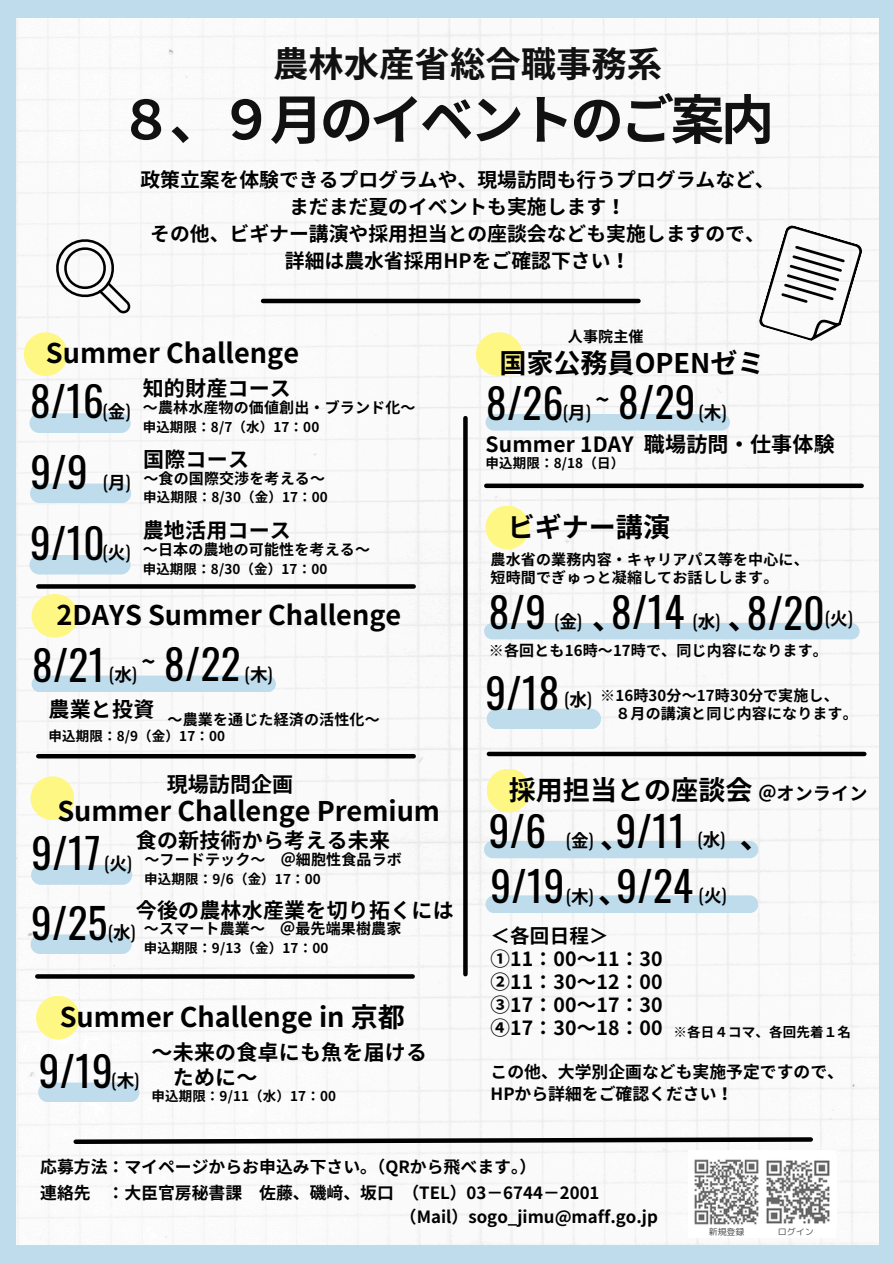
<style>
.page{position:relative;width:894px;height:1264px;background:#fff}
.page>*{position:absolute;margin:0;border:0;box-sizing:border-box;transform-origin:0 0}
.t1{font:700 53.55px "Noto Sans JP";letter-spacing:-.065em;color:#111112}
.t2{font:41.1px "Oswald";letter-spacing:.01em;color:#000}
.t3{font:700 35.4px "Noto Sans JP";color:#111112}
.t4{font:33px "Oswald";color:#000}
.t5{font:700 31.35px "Noto Sans CJ Ksc";color:#000}
.t6{font:700 27px "Noto Sans JP";color:#000}
.t7{font:700 21px "Noto Sans JP";letter-spacing:.01em;color:#000}
.t8{font:700 19.8px/27px "Noto Sans JP";color:#000;text-align:center}
.t9{font:700 19.5px "Noto Sans JP";letter-spacing:.01em;color:#000}
.t10{font:700 18px "Noto Sans JP";letter-spacing:.01em;color:#000}
.t11{font:17.55px "Oswald";color:#000}
.t12{font:700 16.8px "Noto Sans JP";color:#000}
.t13{font:700 15px "Noto Sans JP";letter-spacing:.01em;color:#000}
.t14{font:700 13.5px "Noto Sans JP";letter-spacing:.01em;color:#000}
.t15{font:9px "rounded mplus 1 p regular";color:#545454}
.s1{font-family:"Noto Sans CJ Ksc";font-weight:700}
</style>
<div class="page">
<div style="left:0;top:0;width:893px;height:1263px;background:#bedceb"></div>
<div style="left:17px;top:19px;width:860px;height:1225px;background:#fafafa"></div>
<svg style="left:463px;top:418px;width:4px;height:556px;background:#0b0b0b"></svg>
<svg style="left:38px;top:584px;width:375px;height:4px"></svg>
<hr style="left:263px;top:299px;width:375px;height:4px;background:#000">
<svg style="left:757px;top:224px;width:106px;height:123px;background:#d8d8d8"></svg>
<svg style="left:53px;top:236px;width:78px;height:78px;background:#d3d3d3"></svg>
<div style="left:24px;top:332px;width:44px;height:44px;background:#fff784;border-radius:50%"></div>
<svg style="left:30px;top:483px;width:101px;height:20px"></svg>
<svg style="left:29px;top:413px;width:102px;height:20px"></svg>
<svg style="left:29px;top:555px;width:102px;height:19px"></svg>
<hr style="left:38px;top:754px;width:375px;height:4px;background:#000">
<svg style="left:38px;top:1082px;width:101px;height:20px"></svg>
<div style="left:36px;top:995px;width:44px;height:44px;background:#fff784;border-radius:50%"></div>
<div style="left:31px;top:776px;width:43px;height:44px;background:#fff784;border-radius:50%"></div>
<svg style="left:31px;top:865px;width:101px;height:19px"></svg>
<svg style="left:31px;top:934px;width:101px;height:20px"></svg>
<div style="left:32px;top:594px;width:46px;height:43px;background:#fff784;border-radius:50%"></div>
<div style="left:32px;top:675px;width:244px;height:17px;background:#bedceb;border-radius:8px"></div>
<svg style="left:71px;top:1134px;width:744px;height:12px;background:#9c9c9c"></svg>
<svg style="left:37px;top:974px;width:375px;height:4px"></svg>
<div style="left:475px;top:332px;width:47px;height:44px;background:#fff784;border-radius:50%"></div>
<div style="left:485px;top:414px;width:244px;height:16px;background:#bedceb;border-radius:8px"></div>
<div style="left:486px;top:483px;width:375px;height:5px;background:#000"></div>
<div style="left:485px;top:505px;width:44px;height:44px;background:#fff784;border-radius:50%"></div>
<div style="left:484px;top:623px;width:375px;height:16px;background:#bedceb;border-radius:8px"></div>
<div style="left:486px;top:708px;width:115px;height:21px;background:#bedceb;border-radius:10px"></div>
<div style="left:489px;top:751px;width:375px;height:5px;background:#000"></div>
<div style="left:486px;top:768px;width:44px;height:44px;background:#fff784;border-radius:50%"></div>
<svg style="left:484px;top:840px;width:274px;height:18px"></svg>
<div style="left:485px;top:895px;width:273px;height:18px;background:#bedceb;border-radius:9px"></div>
<div style="left:688px;top:1150px;width:148px;height:87px;background:#fff"></div>
<img style="left:694px;top:1159px;width:65px;height:66px">
<img style="left:766px;top:1160px;width:64px;height:64px">
<p class="t3" style="left:273px;top:36px;width:390px">農林水産省総合職事務系</p>
<p class="t1" style="left:119px;top:77px;width:656px">８、９月のイベントのご案内</p>
<p class="t8" style="left:140px;top:165px;width:635px">政策立案を体験できるプログラムや、現場訪問も行うプログラムなど、まだまだ夏のイベントも実施します！<br>その他、ビギナー講演や採用担当との座談会なども実施しますので、詳細は農水省採用HPをご確認下さい！</p>
<h3 class="t6" style="left:46px;top:332px;width:254px">Summer Challenge</h3>
<p class="t7" style="left:143px;top:372px;width:150px">知的財産コース</p>
<h5 class="t2" style="left:30px;top:369px;width:75px">8/16</h5>
<p class="t11" style="left:102px;top:397px;width:29px">(<span class="s1">金</span>)</p>
<h5 class="t13" style="left:143px;top:396px;width:273px">～農林水産物の価値創出・ブランド化～</h5>
<p class="t14" style="left:143px;top:416px;width:178px">申込期限：8/7（水）17：00</p>
<p class="t2" style="left:31px;top:439px;width:59px">9/9</p>
<h2 class="t7" style="left:143px;top:442px;width:107px">国際コース</h2>
<p class="t11" style="left:103px;top:468px;width:29px">(<span class="s1">月</span>)</p>
<p class="t13" style="left:143px;top:466px;width:182px">～食の国際交渉を考える～</p>
<h6 class="t14" style="left:143px;top:487px;width:186px">申込期限：8/30（金）17：00</h6>
<h5 class="t7" style="left:143px;top:513px;width:150px">農地活用コース</h5>
<p class="t2" style="left:30px;top:511px;width:76px">9/10</p>
<h4 class="t11" style="left:102px;top:538px;width:29px">(<span class="s1">火</span>)</h4>
<h2 class="t13" style="left:143px;top:537px;width:227px">～日本の農地の可能性を考える～</h2>
<p class="t14" style="left:143px;top:558px;width:186px">申込期限：8/30（金）17：00</p>
<p class="t6" style="left:57px;top:594px;width:346px">2DAYS Summer Challenge</p>
<p class="t2" style="left:32px;top:632px;width:74px">8/21</p>
<p class="t4" style="left:141px;top:636px;width:16px">~</p>
<p class="t11" style="left:109px;top:660px;width:29px">(<span class="s1">水</span>)</p>
<h2 class="t7" style="left:48px;top:692px;width:107px">農業と投資</h2>
<h5 class="t2" style="left:164px;top:631px;width:78px">8/22</h5>
<p class="t11" style="left:244px;top:660px;width:29px">(<span class="s1">木</span>)</p>
<p class="t13" style="left:168px;top:707px;width:212px">～農業を通じた経済の活性化～</p>
<p class="t14" style="left:48px;top:725px;width:178px">申込期限：8/9（金）17：00</p>
<p class="t7" style="left:167px;top:767px;width:128px">現場訪問企画</p>
<p class="t6" style="left:57px;top:789px;width:384px">Summer Challenge Premium</p>
<p class="t13" style="left:144px;top:847px;width:259px">～フードテック～ ＠細胞性食品ラボ</p>
<h2 class="t7" style="left:136px;top:823px;width:256px">食の新技術から考える未来</h2>
<p class="t2" style="left:32px;top:821px;width:71px">9/17</p>
<p class="t11" style="left:104px;top:848px;width:29px">(<span class="s1">火</span>)</p>
<h2 class="t14" style="left:144px;top:868px;width:178px">申込期限：9/6（金）17：00</h2>
<p class="t7" style="left:136px;top:893px;width:319px">今後の農林水産業を切り拓くには</p>
<h2 class="t2" style="left:31px;top:890px;width:78px">9/25</h2>
<p class="t13" style="left:144px;top:917px;width:259px">～スマート農業～ ＠最先端果樹農家</p>
<p class="t11" style="left:108px;top:918px;width:29px">(<span class="s1">水</span>)</p>
<p class="t14" style="left:144px;top:937px;width:186px">申込期限：9/13（金）17：00</p>
<p class="t6" style="left:60px;top:995px;width:346px">Summer Challenge in 京都</p>
<h2 class="t7" style="left:151px;top:1035px;width:277px">～未来の食卓にも魚を届ける</h2>
<p class="t2" style="left:39px;top:1038px;width:75px">9/19</p>
<p class="t11" style="left:111px;top:1066px;width:29px">(<span class="s1">木</span>)</p>
<p class="t7" style="left:173px;top:1060px;width:85px">ために～</p>
<h2 class="t14" style="left:151px;top:1085px;width:186px">申込期限：9/11（水）17：00</h2>
<p class="t13" style="left:567px;top:324px;width:77px">人事院主催</p>
<h2 class="t6" style="left:499px;top:341px;width:267px">国家公務員OPENゼミ</h2>
<p class="t2" style="left:486px;top:371px;width:79px">8/26</p>
<p class="t2" style="left:618px;top:370px;width:79px">8/29</p>
<p class="t4" style="left:595px;top:375px;width:16px">~</p>
<p class="t11" style="left:698px;top:398px;width:29px">(<span class="s1">木</span>)</p>
<p class="t11" style="left:562px;top:398px;width:29px">(<span class="s1">月</span>)</p>
<h2 class="t7" style="left:485px;top:427px;width:350px">Summer 1DAY 職場訪問・仕事体験</h2>
<h2 class="t14" style="left:485px;top:452px;width:140px">申込期限：8/18（日）</h2>
<h2 class="t6" style="left:507px;top:505px;width:164px">ビギナー講演</h2>
<h2 class="t13" style="left:490px;top:547px;width:319px">農水省の業務内容・キャリアパス等を中心に、</h2>
<h2 class="t13" style="left:490px;top:565px;width:289px">短時間でぎゅっと凝縮してお話しします。</h2>
<p class="t2" style="left:489px;top:579px;width:59px">8/9</p>
<p class="t2" style="left:611px;top:579px;width:75px">8/14</p>
<h2 class="t2" style="left:746px;top:581px;width:79px">8/20</h2>
<h2 class="t11" style="left:824px;top:603px;width:29px">(<span class="s1">火</span>)</h2>
<p class="t11" style="left:692px;top:606px;width:29px">(<span class="s1">水</span>)</p>
<h5 class="t5" style="left:727px;top:592px;width:33px">、</h5>
<p class="t11" style="left:554px;top:607px;width:29px">(<span class="s1">金</span>)</p>
<p class="t5" style="left:592px;top:592px;width:33px">、</p>
<p class="t13" style="left:489px;top:638px;width:340px">※各回とも16時～17時で、同じ内容になります。</p>
<p class="t2" style="left:485px;top:661px;width:75px">9/18</p>
<p class="t11" style="left:564px;top:685px;width:29px">(<span class="s1">水</span>)</p>
<p class="t13" style="left:600px;top:683px;width:240px">※16時30分～17時30分で実施し、</p>
<p class="t13" style="left:615px;top:701px;width:244px">８月の講演と同じ内容になります。</p>
<h2 class="t6" style="left:508px;top:768px;width:245px">採用担当との座談会</h2>
<p class="t10" style="left:758px;top:779px;width:110px">＠オンライン</p>
<p class="t2" style="left:489px;top:798px;width:59px">9/6</p>
<p class="t2" style="left:615px;top:798px;width:71px">9/11</p>
<p class="t11" style="left:697px;top:825px;width:29px">(<span class="s1">水</span>)</p>
<p class="t5" style="left:739px;top:811px;width:33px">、</p>
<p class="t11" style="left:565px;top:826px;width:29px">(<span class="s1">金</span>)</p>
<p class="t5" style="left:600px;top:811px;width:33px">、</p>
<h5 class="t2" style="left:490px;top:854px;width:75px">9/19</h5>
<p class="t11" style="left:565px;top:881px;width:29px">(<span class="s1">木</span>)</p>
<h2 class="t5" style="left:598px;top:866px;width:33px">、</h2>
<p class="t2" style="left:616px;top:854px;width:78px">9/24</p>
<p class="t11" style="left:698px;top:881px;width:29px">(<span class="s1">火</span>)</p>
<p class="t9" style="left:490px;top:920px;width:119px">＜各回日程＞</p>
<p class="t9" style="left:490px;top:943px;width:173px">①11：00～11：30</p>
<p class="t9" style="left:490px;top:966px;width:173px">②11：30～12：00</p>
<p class="t9" style="left:490px;top:989px;width:173px">③17：00～17：30</p>
<p class="t9" style="left:490px;top:1012px;width:173px">④17：30～18：00</p>
<p class="t14" style="left:673px;top:1021px;width:179px">※各日４コマ、各回先着１名</p>
<p class="t12" style="left:490px;top:1058px;width:355px">この他、大学別企画なども実施予定ですので、</p>
<p class="t12" style="left:490px;top:1080px;width:244px">HPから詳細をご確認ください！</p>
<p class="t12" style="left:40px;top:1153px;width:497px">応募方法：マイページからお申込み下さい。（QRから飛べます。）</p>
<p class="t12" style="left:40px;top:1179px;width:560px">連絡先 ：大臣官房秘書課 佐藤、磯﨑、坂口 （TEL）03－ 6744－ 2001</p>
<p class="t12" style="left:400px;top:1203px;width:259px">（Mail）sogo_jimu@maff.go.jp</p>
<p class="t15" style="left:708px;top:1224px;width:37px">新規登録</p>
<p class="t15" style="left:777px;top:1224px;width:37px">ログイン</p>
</div>
